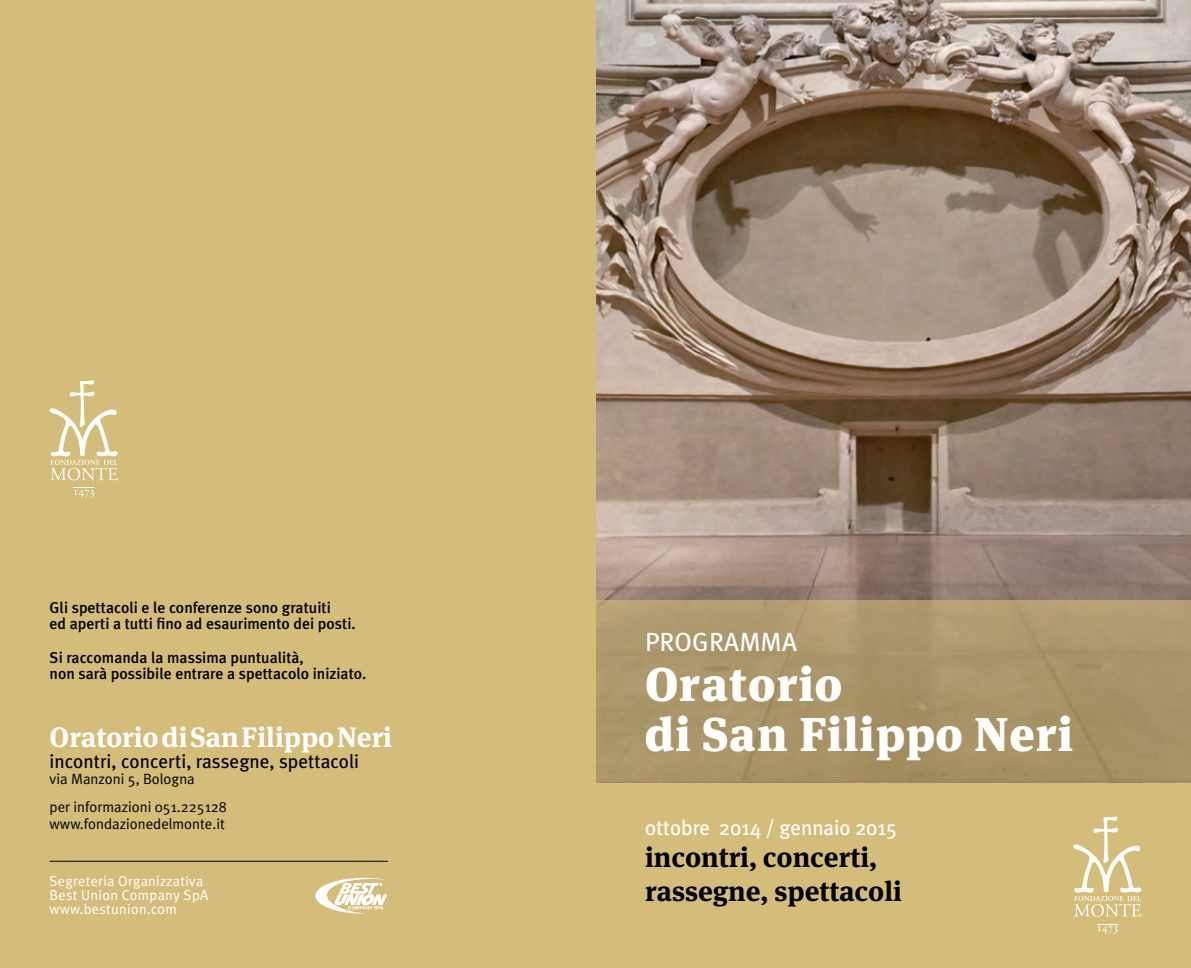
<style>
.page{position:relative;width:1191px;height:968px;background:#fff}
.page>*{position:absolute;margin:0;border:0;box-sizing:border-box;transform-origin:0 0}
._1COP-Titolo--2{font:900 47.25px/49.9px "Meta Serif";color:#fff}
._1COP-Info_pubblicai{font:700 28px/33.2px "Meta Serif";color:#000}
._1COP-Titolo--2-2{font:700 28px "Meta Serif";color:#fff}
._1COP-Tipo_Pubblicai{font:26.25px "Meta Plus";color:#fff}
._1COP-Data--3{font:21px "Meta Plus";color:#fff}
.t1{font:19.25px "Meta Plus";color:#000}
.t2{font:500 15.75px/16.6px "Meta Plus";color:#000}
.t3{font:14.88px "Meta Plus Normal";color:#000}
.t4{font:14.35px/14.9px "Meta Plus Normal";letter-spacing:.02em;color:#fff}
</style>
<div class="page">
<img style="left:595px;top:0;width:596px;height:600px">
<div style="left:595px;top:783px;width:596px;height:184px;background:#d4bd7b"></div>
<div style="left:0;top:0;width:595px;height:967px;background:#d4bd7b"></div>
<svg style="left:1073px;top:816px;width:68px;height:100px"></svg>
<svg style="left:1097px;top:924px;width:20px;height:9px"></svg>
<svg style="left:50px;top:380px;width:68px;height:100px"></svg>
<svg style="left:74px;top:487px;width:20px;height:10px"></svg>
<svg style="left:315px;top:877px;width:72px;height:36px"></svg>
<hr style="left:50px;top:860px;width:338px;height:1px;background:#000">
<div style="left:595px;top:600px;width:596px;height:184px;background:#aa9569"></div>
<p class="t2" style="left:50px;top:598px;width:307px">Gli spettacoli e le conferenze sono gratuiti<br>ed aperti a tutti fino ad esaurimento dei posti.</p>
<p class="t2" style="left:50px;top:648px;width:256px">Si raccomanda la massima puntualità,</p>
<p class="t2" style="left:50px;top:665px;width:318px">non sarà possibile entrare a spettacolo iniziato.</p>
<p class="_1COP-Tipo_Pubblicai" style="left:645px;top:626px;width:153px">PROGRAMMA</p>
<p class="_1COP-Titolo--2" style="left:645px;top:658px;width:430px">Oratorio<br>di San Filippo Neri</p>
<p class="_1COP-Titolo--2-2" style="left:50px;top:713px;width:344px">Oratorio di San Filippo Neri</p>
<p class="t1" style="left:50px;top:749px;width:311px">incontri, concerti, rassegne, spettacoli</p>
<p class="t3" style="left:50px;top:770px;width:147px">via Manzoni 5, Bologna</p>
<p class="t3" style="left:50px;top:798px;width:178px">per informazioni 051.225128</p>
<p class="t3" style="left:50px;top:815px;width:177px">www.fondazionedelmonte.it</p>
<p class="_1COP-Data--3" style="left:645px;top:815px;width:254px">ottobre 2014 / gennaio 2015</p>
<p class="_1COP-Info_pubblicai" style="left:645px;top:838px;width:258px">incontri, concerti, rassegne, spettacoli</p>
<p class="t4" style="left:50px;top:872px;width:160px">Segreteria Organizzativa<br>Best Union Company SpA</p>
<p class="t4" style="left:50px;top:901px;width:129px">www.bestunion.com</p>
</div>
